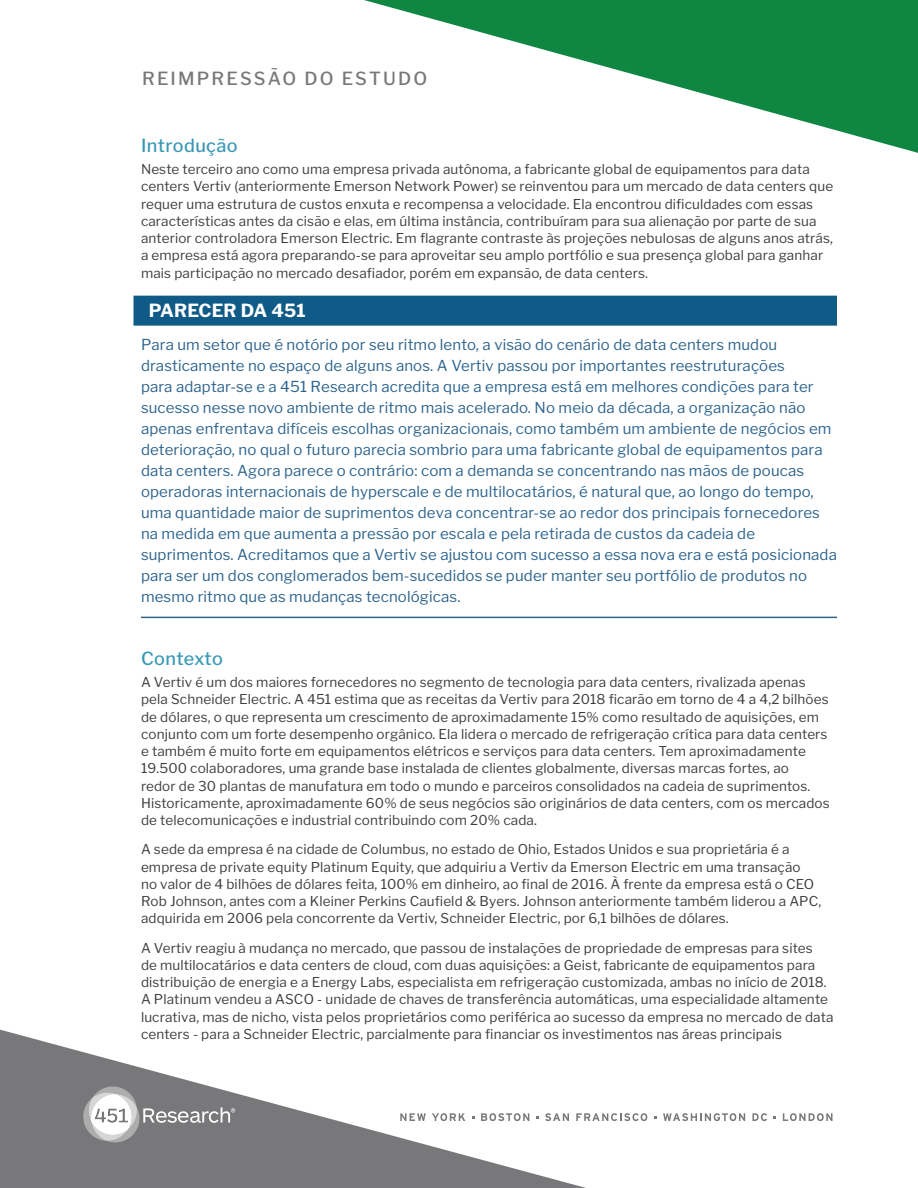
<style>
.page{position:relative;width:918px;height:1188px;background:#fff}
.page>*{position:absolute;margin:0;border:0;box-sizing:border-box;transform-origin:0 0}
.t1{font:500 18px "Libre Franklin";letter-spacing:.12em;color:#78787a}
.t2{font:500 18px "Libre Franklin";letter-spacing:.025em;color:#3998b5}
._451_Take_Header_new{font:700 18px "Libre Franklin";letter-spacing:.01em;color:#fff}
._451_Take_Body_new{font:15px/21px "Libre Franklin";letter-spacing:.01em;color:#2d648e}
.Myriad_Body{font:13.5px/17.2px "Libre Franklin";letter-spacing:.01em;color:#3e3e3f}
</style>
<div class="page">
<svg style="left:0;top:1029px;width:636px;height:159px"></svg>
<svg style="left:364px;top:0;width:554px;height:153px"></svg>
<svg style="left:82px;top:1086px;width:153px;height:56px"></svg>
<svg style="left:400px;top:1113px;width:26px;height:8px"></svg>
<svg style="left:432px;top:1113px;width:33px;height:8px"></svg>
<svg style="left:481px;top:1113px;width:48px;height:8px"></svg>
<svg style="left:545px;top:1113px;width:24px;height:8px"></svg>
<svg style="left:576px;top:1113px;width:71px;height:8px"></svg>
<svg style="left:663px;top:1113px;width:82px;height:8px"></svg>
<svg style="left:752px;top:1113px;width:15px;height:8px"></svg>
<svg style="left:783px;top:1113px;width:50px;height:8px"></svg>
<div style="left:134px;top:296px;width:703px;height:30px;background:#0f5a86"></div>
<hr style="left:141px;top:617px;width:696px;height:1px;background:#2d648e">
<h1 class="t1" style="left:142px;top:68px;width:287px">REIMPRESSÃO DO ESTUDO</h1>
<h1 class="t2" style="left:141px;top:135px;width:98px">Introdução</h1>
<p class="Myriad_Body" style="left:141px;top:161px;width:694px">Neste terceiro ano como uma empresa privada autônoma, a fabricante global de equipamentos para data centers Vertiv (anteriormente Emerson Network Power) se reinventou para um mercado de data centers que requer uma estrutura de custos enxuta e recompensa a velocidade. Ela encontrou dificuldades com essas características antes da cisão e elas, em última instância, contribuíram para sua alienação por parte de sua anterior controladora Emerson Electric. Em flagrante contraste às projeções nebulosas de alguns anos atrás, a empresa está agora preparando-se para aproveitar seu amplo portfólio e sua presença global para ganhar mais participação no mercado desafiador, porém em expansão, de data centers.</p>
<p class="_451_Take_Header_new" style="left:149px;top:299px;width:158px">PARECER DA 451</p>
<p class="_451_Take_Body_new" style="left:141px;top:334px;width:698px">Para um setor que é notório por seu ritmo lento, a visão do cenário de data centers mudou drasticamente no espaço de alguns anos. A Vertiv passou por importantes reestruturações<br>para adaptar-se e a 451 Research acredita que a empresa está em melhores condições para ter sucesso nesse novo ambiente de ritmo mais acelerado. No meio da década, a organização não apenas enfrentava difíceis escolhas organizacionais, como também um ambiente de negócios em deterioração, no qual o futuro parecia sombrio para uma fabricante global de equipamentos para data centers. Agora parece o contrário: com a demanda se concentrando nas mãos de poucas operadoras internacionais de hyperscale e de multilocatários, é natural que, ao longo do tempo, uma quantidade maior de suprimentos deva concentrar-se ao redor dos principais fornecedores na medida em que aumenta a pressão por escala e pela retirada de custos da cadeia de suprimentos. Acreditamos que a Vertiv se ajustou com sucesso a essa nova era e está posicionada para ser um dos conglomerados bem-sucedidos se puder manter seu portfólio de produtos no mesmo ritmo que as mudanças tecnológicas.</p>
<h1 class="t2" style="left:141px;top:648px;width:83px">Contexto</h1>
<p class="Myriad_Body" style="left:141px;top:674px;width:690px">A Vertiv é um dos maiores fornecedores no segmento de tecnologia para data centers, rivalizada apenas pela Schneider Electric. A 451 estima que as receitas da Vertiv para 2018 ficarão em torno de 4 a 4,2 bilhões de dólares, o que representa um crescimento de aproximadamente 15% como resultado de aquisições, em conjunto com um forte desempenho orgânico. Ela lidera o mercado de refrigeração crítica para data centers e também é muito forte em equipamentos elétricos e serviços para data centers. Tem aproximadamente 19.500 colaboradores, uma grande base instalada de clientes globalmente, diversas marcas fortes, ao<br>redor de 30 plantas de manufatura em todo o mundo e parceiros consolidados na cadeia de suprimentos.<br>Historicamente, aproximadamente 60% de seus negócios são originários de data centers, com os mercados de telecomunicações e industrial contribuindo com 20% cada.</p>
<p class="Myriad_Body" style="left:141px;top:841px;width:682px">A sede da empresa é na cidade de Columbus, no estado de Ohio, Estados Unidos e sua proprietária é a empresa de private equity Platinum Equity, que adquiriu a Vertiv da Emerson Electric em uma transação<br>no valor de 4 bilhões de dólares feita, 100% em dinheiro, ao final de 2016. À frente da empresa está o CEO Rob Johnson, antes com a Kleiner Perkins Caufield &amp; Byers. Johnson anteriormente também liderou a APC, adquirida em 2006 pela concorrente da Vertiv, Schneider Electric, por 6,1 bilhões de dólares.</p>
<p class="Myriad_Body" style="left:141px;top:939px;width:694px">A Vertiv reagiu à mudança no mercado, que passou de instalações de propriedade de empresas para sites<br>de multilocatários e data centers de cloud, com duas aquisições: a Geist, fabricante de equipamentos para distribuição de energia e a Energy Labs, especialista em refrigeração customizada, ambas no início de 2018.<br>A Platinum vendeu a ASCO - unidade de chaves de transferência automáticas, uma especialidade altamente lucrativa, mas de nicho, vista pelos proprietários como periférica ao sucesso da empresa no mercado de data centers - para a Schneider Electric, parcialmente para financiar os investimentos nas áreas principais</p>
</div>
